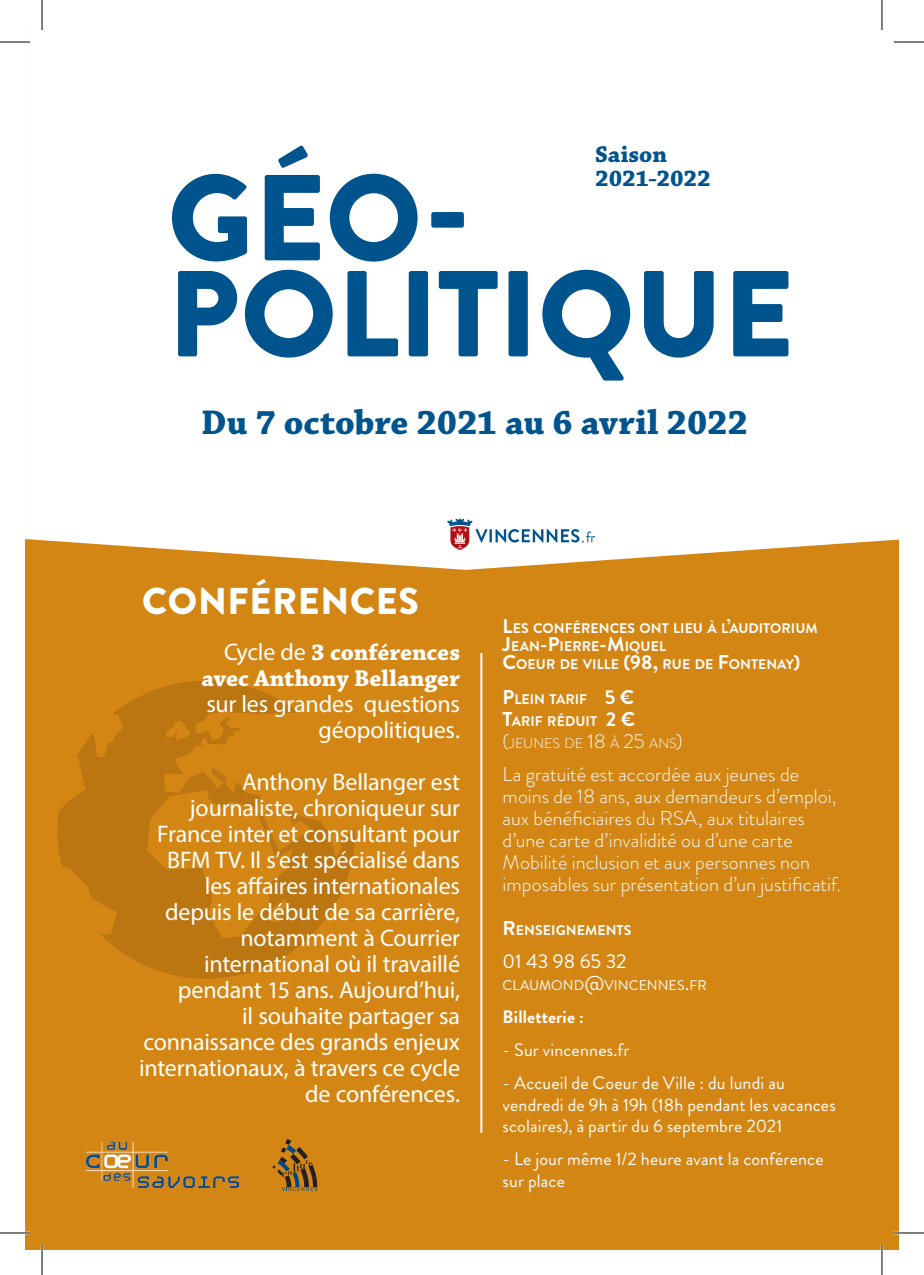
<style>
.page{position:relative;width:924px;height:1275px;background:#fff}
.page>*{position:absolute;margin:0;border:0;box-sizing:border-box;transform-origin:0 0}
.t1{font:900 122px/96px "Brandon Grotesque";color:#00548e}
.t2{font:900 37.2px "Brandon Grotesque";letter-spacing:.02em;color:#fff}
.date{font:700 36px "Chaparral Pro";color:#00548e}
.ces_conférences{font:24px/26px "Myriad Pro";letter-spacing:-.01em;color:#fff;text-align:right}
.saison{font:700 24px/24px "Chaparral Pro";color:#00548e}
.infos_pratiques{font:300 20px/22px "Brandon Grotesque";color:#fff}
.renseignements{font:20px "Brandon Grotesque";letter-spacing:-.005em;color:#fff}
.renseignements-2{font:18px/21.6px "Brandon Grotesque";letter-spacing:.01em;color:#fff}
.renseignements-3{font:700 18px "Brandon Grotesque";letter-spacing:.005em;color:#fff}
.tarif{font:700 14px/22px "Brandon Grotesque";letter-spacing:.005em;color:#fff}
.renseignements-4{font:14px "Brandon Grotesque";letter-spacing:.005em;color:#fff}
.renseignements-5{font:700 14px "Brandon Grotesque";letter-spacing:.005em;color:#fff}
.s1{font-family:"Chaparral Pro";font-weight:700}
.s2{font-size:20px}
.s3{font-weight:300;font-size:20px}
.s4{font-weight:300}
</style>
<div class="page">
<div style="left:25px;top:25px;width:873px;height:1225px;background:#d48615"></div>
<div style="left:25px;top:25px;width:873px;height:545px;background:#fff"></div>
<svg style="left:447px;top:519px;width:148px;height:31px;background:#d1d4dd"></svg>
<svg style="left:57px;top:681px;width:298px;height:298px"></svg>
<hr style="left:480px;top:653px;width:2px;height:479px;background:#fff">
<img style="left:87px;top:1142px;width:151px;height:45px">
<svg style="left:272px;top:1139px;width:45px;height:51px"></svg>
<hr style="left:0;top:41px;width:30px;height:2px;background:#fff">
<hr style="left:893px;top:41px;width:30px;height:2px;background:#fff">
<hr style="left:0;top:1231px;width:30px;height:3px;background:#fff">
<hr style="left:893px;top:1231px;width:30px;height:3px;background:#fff">
<hr style="left:41px;top:0;width:2px;height:30px;background:#fff">
<hr style="left:41px;top:1245px;width:2px;height:30px;background:#fff">
<hr style="left:880px;top:0;width:2px;height:30px;background:#fff">
<hr style="left:880px;top:1245px;width:2px;height:30px;background:#fff">
<hr style="left:0;top:42px;width:30px;height:1px;background:#000">
<hr style="left:893px;top:42px;width:30px;height:1px;background:#000">
<hr style="left:0;top:1232px;width:30px;height:1px;background:#000">
<hr style="left:893px;top:1232px;width:30px;height:1px;background:#000">
<hr style="left:42px;top:0;width:1px;height:30px;background:#000">
<hr style="left:42px;top:1245px;width:1px;height:30px;background:#000">
<hr style="left:881px;top:0;width:1px;height:30px;background:#000">
<hr style="left:881px;top:1245px;width:1px;height:30px;background:#000">
<p class="t1" style="left:167px;top:172px;width:628px">GÉO-<br>POLITIQUE</p>
<p class="date" style="left:201px;top:401px;width:548px">Du 7 octobre 2021 au 6 avril 2022</p>
<p class="saison" style="left:595px;top:143px;width:117px">Saison<br>2021-2022</p>
<p class="t2" style="left:142px;top:575px;width:278px">CONFÉRENCES</p>
<p class="ces_conférences" style="left:201px;top:639px;width:260px">Cycle de <span class="s1">3 conférences avec Anthony Bellanger </span>sur les grandes questions géopolitiques.</p>
<p class="ces_conférences" style="left:139px;top:769px;width:322px">Anthony Bellanger est journaliste, chroniqueur sur<br>France inter et consultant pour<br>BFM TV. Il s’est spécialisé dans les affaires internationales depuis le début de sa carrière, notamment à Courrier international où il travaillé pendant 15 ans. Aujourd’hui,<br>il souhaite partager sa connaissance des grands enjeux internationaux, à travers ce cycle de conférences.</p>
<p class="tarif" style="left:502px;top:619px;width:316px;line-height:18px"><span class="s2">L</span>ES CONFÉRENCES ONT LIEU À L<span class="s2">’</span>AUDITORIUM<br><span class="s2">J</span>EAN<span class="s2">-P</span>IERRE<span class="s2">-M</span>IQUEL<br><span class="s2">C</span>OEUR DE VILLE <span class="s2">(98,</span> RUE DE <span class="s2">F</span>ONTENAY<span class="s2">)</span></p>
<p class="tarif" style="left:502px;top:688px;width:181px"><span class="s2">P</span>LEIN TARIF <span class="s2">5 €<br>T</span>ARIF RÉDUIT <span class="s2">2 € </span><span class="s3">(</span><span class="s4">JEUNES DE</span> <span class="s3">18</span> <span class="s4">À</span> <span class="s3">25</span> <span class="s4">ANS</span><span class="s3">)</span></p>
<p class="infos_pratiques" style="left:502px;top:763px;width:339px">La gratuité est accordée aux jeunes de moins de 18 ans, aux demandeurs d’emploi, aux bénéficiaires du RSA, aux titulaires d’une carte d’invalidité ou d’une carte Mobilité inclusion et aux personnes non imposables sur présentation d’un justificatif.</p>
<p class="renseignements-5" style="left:502px;top:920px;width:130px"><span class="s2">R</span>ENSEIGNEMENTS</p>
<p class="renseignements" style="left:502px;top:947px;width:125px">01 43 98 65 32</p>
<p class="renseignements-4" style="left:502px;top:976px;width:205px">CLAUMOND<span class="s2">@</span>VINCENNES<span class="s2">.</span>FR</p>
<p class="renseignements-3" style="left:502px;top:1004px;width:83px">Billetterie :</p>
<p class="renseignements-2" style="left:502px;top:1039px;width:128px">- Sur vincennes.fr</p>
<p class="renseignements-2" style="left:502px;top:1072px;width:334px">- Accueil de Coeur de Ville : du lundi au vendredi de 9h à 19h (18h pendant les vacances scolaires), à partir du 6 septembre 2021</p>
<p class="renseignements-2" style="left:502px;top:1148px;width:322px">- Le jour même 1/2 heure avant la conférence sur place</p>
</div>
